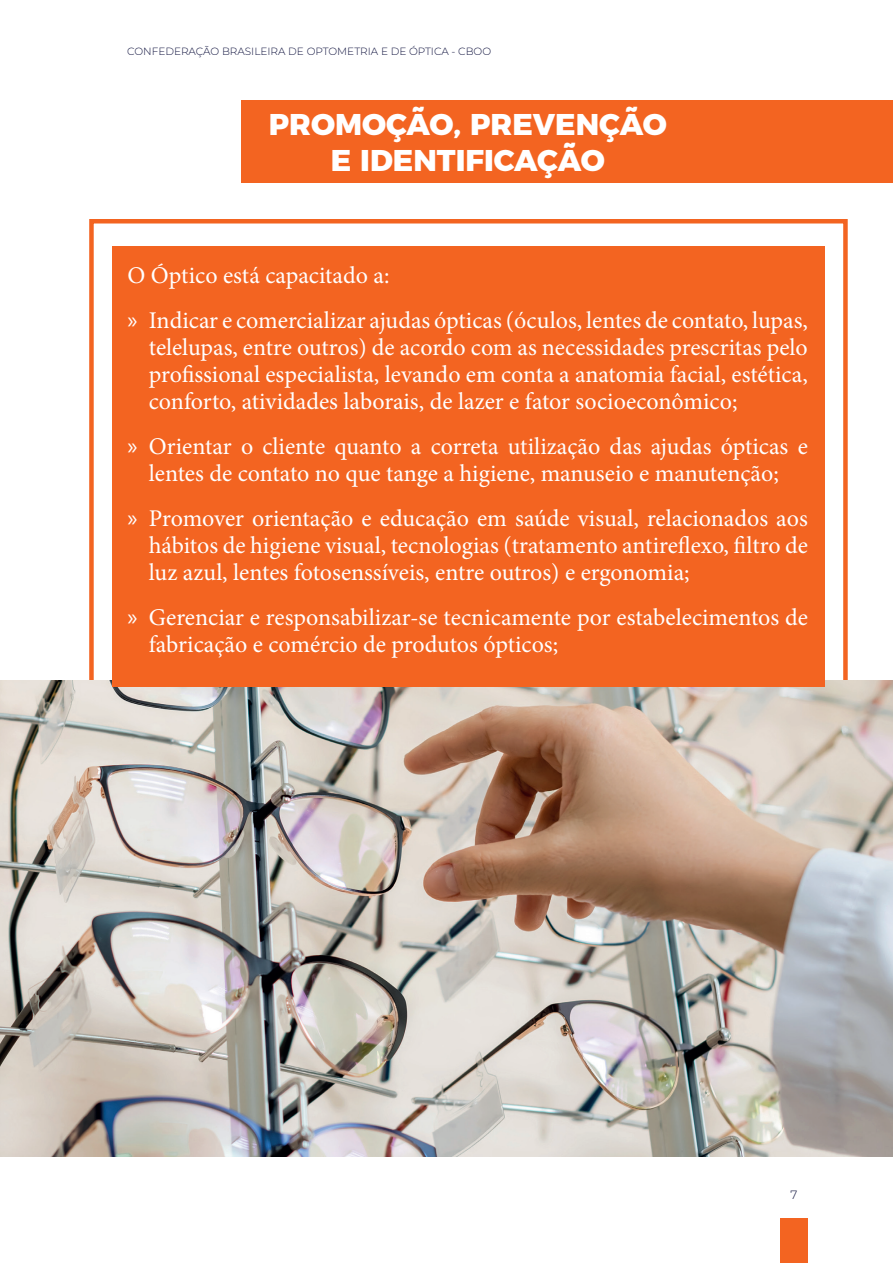
<style>
.page{position:relative;width:893px;height:1263px;background:#fff}
.page>*{position:absolute;margin:0;border:0;box-sizing:border-box;transform-origin:0 0}
.t1{font:800 30px/36px "Montserrat";color:#fff;text-align:center}
.t2{font:24px/27px "Minion Pro";color:#fff}
.t3{font:300 12px "Montserrat";color:#121540}
.t4{font:300 10.5px "Montserrat";color:#121540}
.s1{font-family:"Myriad Pro"}
</style>
<div class="page">
<div style="left:89px;top:219px;width:759px;height:521px;border:4px solid #f36421"></div>
<img style="left:0;top:680px;width:893px;height:477px">
<div style="left:780px;top:1219px;width:28px;height:44px;background:#f36421"></div>
<div style="left:241px;top:100px;width:652px;height:83px;background:#f36421"></div>
<div style="left:112px;top:246px;width:713px;height:441px;background:#f36421"></div>
<p class="t4" style="left:127px;top:44px;width:366px">CONFEDERAÇÃO BRASILEIRA DE OPTOMETRIA E DE ÓPTICA - CBOO</p>
<p class="t1" style="left:269px;top:104px;width:399px">PROMOÇÃO, PREVENÇÃO<br>E IDENTIFICAÇÃO</p>
<p class="t2" style="left:128px;top:253px;width:682px;line-height:45px">O Óptico está capacitado a:<br><span class="s1">»</span> Indicar e comercializar ajudas ópticas (óculos, lentes de contato, lupas,</p>
<p class="t2" style="left:149px;top:334px;width:660px;text-align:justify">telelupas, entre outros) de acordo com as necessidades prescritas pelo profissional especialista, levando em conta a anatomia facial, estética, conforto, atividades laborais, de lazer e fator socioeconômico;</p>
<p class="t2" style="left:128px;top:433px;width:682px;text-align:center"><span class="s1">»</span> Orientar o cliente quanto a correta utilização das ajudas ópticas e lentes de contato no que tange a higiene, manuseio e manutenção;</p>
<p class="t2" style="left:149px;top:505px;width:661px;text-align:justify;text-indent:-21px"><span class="s1">»</span> Promover orientação e educação em saúde visual, relacionados aos hábitos de higiene visual, tecnologias (tratamento antireflexo, filtro de luz azul, lentes fotosenssíveis, entre outros) e ergonomia;</p>
<p class="t2" style="left:149px;top:604px;width:661px;text-indent:-21px"><span class="s1">»</span> Gerenciar e responsabilizar-se tecnicamente por estabelecimentos de fabricação e comércio de produtos ópticos;</p>
<p class="t3" style="left:791px;top:1186px;width:8px">7</p>
</div>
